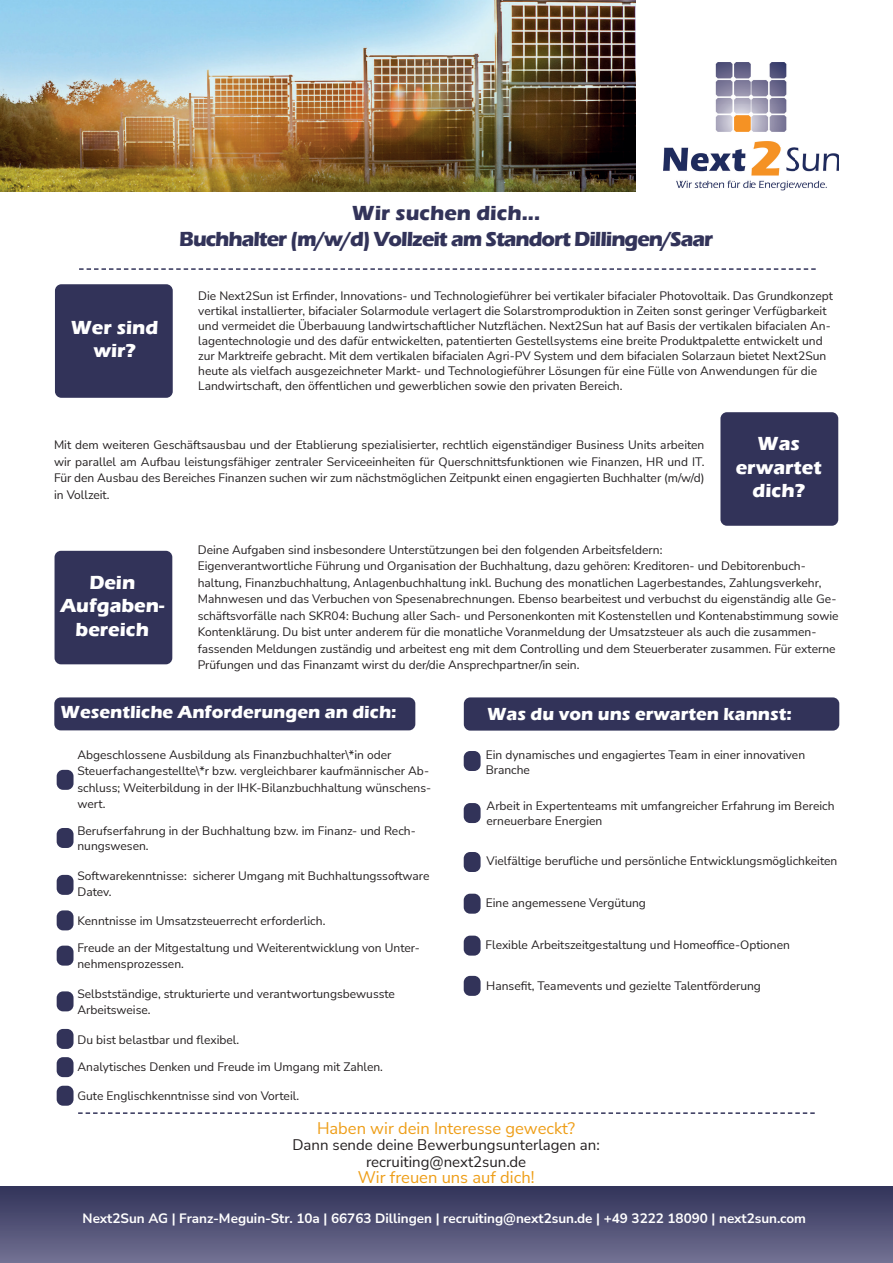
<style>
.page{position:relative;width:893px;height:1263px;background:#fff}
.page>*{position:absolute;margin:0;border:0;box-sizing:border-box;transform-origin:0 0}
.t1{font:700 21px/25.2px "Eras ITC";letter-spacing:-.05em;color:#323359;text-align:center}
.t2{font:700 19.5px/23.4px "Eras ITC";color:#fff;text-align:center}
.t3{font:700 18px "Eras ITC";color:#fff}
.t4{font:16.5px "Nunito Sans";color:#ee9e18}
.t5{font:15px/16.5px "Nunito Sans";color:#231f20;text-align:center}
.t6{font:700 13.5px "Nunito Sans";color:#fff}
.t7{font:12px/16.5px "Nunito Sans";color:#231f20}
</style>
<div class="page">
<div style="left:0;top:1186px;width:893px;height:77px;background:linear-gradient(to bottom,#313259,#727193)"></div>
<img style="left:663px;top:62px;width:176px;height:128px">
<div style="left:57px;top:286px;width:113px;height:109px;background:#323359;border-radius:4px"></div>
<div style="left:55px;top:284px;width:118px;height:114px;border:4px solid #323359;border-radius:4px"></div>
<div style="left:723px;top:414px;width:113px;height:109px;background:#323359;border-radius:4px"></div>
<div style="left:720px;top:412px;width:118px;height:114px;border:4px solid #323359;border-radius:4px"></div>
<div style="left:57px;top:700px;width:356px;height:28px;background:#323359;border-radius:4px"></div>
<div style="left:54px;top:697px;width:361px;height:33px;border:4px solid #323359;border-radius:4px"></div>
<div style="left:466px;top:700px;width:371px;height:28px;background:#323359;border-radius:4px"></div>
<div style="left:464px;top:697px;width:375px;height:34px;border:4px solid #323359;border-radius:4px"></div>
<div style="left:59px;top:772px;width:12px;height:15px;background:#323359;border-radius:4px"></div>
<div style="left:57px;top:770px;width:17px;height:20px;border:4px solid #323359;border-radius:4px"></div>
<div style="left:466px;top:753px;width:12px;height:16px;background:#323359;border-radius:4px"></div>
<div style="left:464px;top:751px;width:17px;height:20px;border:4px solid #323359;border-radius:4px"></div>
<div style="left:466px;top:854px;width:12px;height:16px;background:#323359;border-radius:4px"></div>
<div style="left:464px;top:852px;width:17px;height:20px;border:4px solid #323359;border-radius:4px"></div>
<div style="left:59px;top:877px;width:12px;height:16px;background:#323359;border-radius:4px"></div>
<div style="left:57px;top:875px;width:17px;height:20px;border:4px solid #323359;border-radius:4px"></div>
<svg style="left:78px;top:1112px;width:737px;height:2px"></svg>
<div style="left:57px;top:553px;width:113px;height:109px;background:#323359;border-radius:4px"></div>
<div style="left:55px;top:551px;width:117px;height:113px;border:4px solid #323359;border-radius:4px"></div>
<svg style="left:79px;top:268px;width:737px;height:2px"></svg>
<div style="left:466px;top:896px;width:12px;height:15px;background:#323359;border-radius:4px"></div>
<div style="left:464px;top:894px;width:17px;height:20px;border:4px solid #323359;border-radius:4px"></div>
<div style="left:466px;top:938px;width:12px;height:15px;background:#323359;border-radius:4px"></div>
<div style="left:464px;top:936px;width:17px;height:20px;border:4px solid #323359;border-radius:4px"></div>
<div style="left:466px;top:805px;width:12px;height:16px;background:#323359;border-radius:4px"></div>
<div style="left:464px;top:803px;width:17px;height:20px;border:4px solid #323359;border-radius:4px"></div>
<img style="left:0;top:0;width:635px;height:192px">
<div style="left:59px;top:913px;width:12px;height:15px;background:#323359;border-radius:4px"></div>
<div style="left:57px;top:910px;width:17px;height:20px;border:4px solid #323359;border-radius:4px"></div>
<div style="left:59px;top:830px;width:12px;height:16px;background:#323359;border-radius:4px"></div>
<div style="left:57px;top:828px;width:17px;height:20px;border:4px solid #323359;border-radius:4px"></div>
<div style="left:466px;top:978px;width:12px;height:15px;background:#323359;border-radius:4px"></div>
<div style="left:464px;top:976px;width:17px;height:20px;border:4px solid #323359;border-radius:4px"></div>
<div style="left:59px;top:948px;width:12px;height:15px;background:#323359;border-radius:4px"></div>
<div style="left:57px;top:946px;width:17px;height:19px;border:4px solid #323359;border-radius:4px"></div>
<div style="left:59px;top:994px;width:12px;height:15px;background:#323359;border-radius:4px"></div>
<div style="left:57px;top:991px;width:17px;height:20px;border:4px solid #323359;border-radius:4px"></div>
<div style="left:59px;top:1031px;width:12px;height:16px;background:#323359;border-radius:4px"></div>
<div style="left:57px;top:1029px;width:17px;height:20px;border:4px solid #323359;border-radius:4px"></div>
<div style="left:59px;top:1059px;width:12px;height:16px;background:#323359;border-radius:4px"></div>
<div style="left:57px;top:1057px;width:17px;height:20px;border:4px solid #323359;border-radius:4px"></div>
<div style="left:59px;top:1088px;width:12px;height:15px;background:#323359;border-radius:4px"></div>
<div style="left:57px;top:1086px;width:17px;height:20px;border:4px solid #323359;border-radius:4px"></div>
<h2 class="t2" style="left:71px;top:315px;width:89px">Wer sind wir?</h2>
<h1 class="t1" style="left:179px;top:201px;width:535px">Wir suchen dich...<br>Buchhalter (m/w/d) Vollzeit am Standort Dillingen/Saar</h1>
<p class="t7" style="left:198px;top:287px;width:636px;line-height:15px">Die Next2Sun ist Erfinder, Innovations- und Technologieführer bei vertikaler bifacialer Photovoltaik. Das Grundkonzept vertikal installierter, bifacialer Solarmodule verlagert die Solarstrom produktion in Zeiten sonst geringer Verfügbarkeit und vermeidet die Überbauung landwirtschaftlicher Nutzflächen. Next2Sun hat auf Basis der vertikalen bifacialen An&shy;lagentechnologie und des dafür entwickelten, patentierten Gestellsystems eine breite Produktpalette entwickelt und zur Marktreife gebracht. Mit dem vertikalen bifacialen Agri-PV System und dem bifacialen Solarzaun bietet Next2Sun heute als vielfach ausgezeichneter Markt- und Technologie führer Lösungen für eine Fülle von Anwendungen für die Landwirtschaft, den öffentlichen und gewerb lichen sowie den privaten Bereich.</p>
<p class="t7" style="left:54px;top:436px;width:652px;text-align:justify">Mit dem weiteren Geschäftsausbau und der Etablierung spezialisierter, rechtlich eigenständiger Business Units arbeiten wir parallel am Aufbau leistungsfähiger zentraler Serviceeinheiten für Querschnittsfunktionen wie Finanzen, HR und IT.<br>Für den Ausbau des Bereiches Finanzen suchen wir zum nächstmöglichen Zeitpunkt einen engagierten Buchhalter (m/w/d) in Vollzeit.</p>
<h2 class="t2" style="left:736px;top:432px;width:87px">Was erwartet dich?</h2>
<h2 class="t2" style="left:60px;top:571px;width:105px">Dein<br>Aufgaben&shy;bereich</h2>
<p class="t7" style="left:198px;top:541px;width:642px">Deine Aufgaben sind insbesondere Unterstützungen bei den folgenden Arbeitsfeldern:<br>Eigenverantwortliche Führung und Organisation der Buchhaltung, dazu gehören: Kreditoren- und Debitorenbuch&shy;haltung, Finanzbuchhaltung, Anlagenbuchhaltung inkl. Buchung des monatlichen Lagerbestandes, Zahlungsverkehr, Mahnwesen und das Verbuchen von Spesenabrechnungen. Ebenso bearbeitest und verbuchst du eigenständig alle Ge&shy;schäftsvorfälle nach SKR04: Buchung aller Sach- und Personenkonten mit Kostenstellen und Kontenabstimmung sowie Kontenklärung. Du bist unter anderem für die monatliche Voranmeldung der Umsatzsteuer als auch die zusammen&shy;fassenden Meldungen zuständig und arbeitest eng mit dem Controlling und dem Steuerberater zusammen. Für externe Prüfungen und das Finanzamt wirst du der/die Ansprechpartner/in sein.</p>
<h3 class="t3" style="left:61px;top:702px;width:338px">Wesentliche Anforderungen an dich:</h3>
<h3 class="t3" style="left:487px;top:703px;width:306px">Was du von uns erwarten kannst:</h3>
<p class="t7" style="left:77px;top:746px;width:355px">Abgeschlossene Ausbildung als Finanzbuchhalter\*in oder Steuerfachangestellte\*r bzw. vergleichbarer kaufmännischer Ab&shy;schluss; Weiterbildung in der IHK-Bilanzbuchhaltung wünschens&shy;wert.</p>
<p class="t7" style="left:486px;top:747px;width:321px;line-height:15px">Ein dynamisches und engagiertes Team in einer innovativen<br>Branche</p>
<p class="t7" style="left:487px;top:798px;width:349px;line-height:15px">Arbeit in Expertenteams mit umfangreicher Erfahrung im Bereich erneuerbare Energien</p>
<p class="t7" style="left:486px;top:852px;width:352px">Vielfältige berufliche und persönliche Entwicklungsmöglichkeiten</p>
<p class="t7" style="left:77px;top:823px;width:340px;line-height:14.4px">Berufserfahrung in der Buchhaltung bzw. im Finanz- und Rech&shy;nungswesen.</p>
<p class="t7" style="left:77px;top:867px;width:354px">Softwarekenntnisse: sicherer Umgang mit Buchhaltungssoftware<br>Datev.</p>
<p class="t7" style="left:77px;top:912px;width:249px">Kenntnisse im Umsatzsteuerrecht erforderlich.</p>
<p class="t7" style="left:77px;top:939px;width:344px">Freude an der Mitgestaltung und Weiterentwicklung von Unter&shy;nehmensprozessen.</p>
<p class="t7" style="left:77px;top:985px;width:319px">Selbstständige, strukturierte und verantwortungsbewusste<br>Arbeitsweise.</p>
<p class="t7" style="left:77px;top:1031px;width:163px">Du bist belastbar und flexibel.</p>
<p class="t7" style="left:77px;top:1058px;width:307px">Analytisches Denken und Freude im Umgang mit Zahlen.</p>
<p class="t7" style="left:77px;top:1087px;width:223px">Gute Englischkenntnisse sind von Vorteil.</p>
<p class="t7" style="left:486px;top:894px;width:162px">Eine angemessene Vergütung</p>
<p class="t7" style="left:486px;top:936px;width:306px">Flexible Arbeitszeitgestaltung und Homeoffice-Optionen</p>
<p class="t7" style="left:486px;top:977px;width:276px">Hansefit, Teamevents und gezielte Talentförderung</p>
<h3 class="t4" style="left:317px;top:1116px;width:260px">Haben wir dein Interesse geweckt?</h3>
<p class="t5" style="left:292px;top:1136px;width:309px">Dann sende deine Bewerbungsunterlagen an: recruiting@next2sun.de</p>
<h3 class="t4" style="left:358px;top:1166px;width:178px">Wir freuen uns auf dich!</h3>
<p class="t6" style="left:83px;top:1208px;width:725px">Next2Sun AG | Franz-Meguin-Str. 10a | 66763 Dillingen | recruiting@next2sun.de | +49 3222 18090 | next2sun.com</p>
</div>
